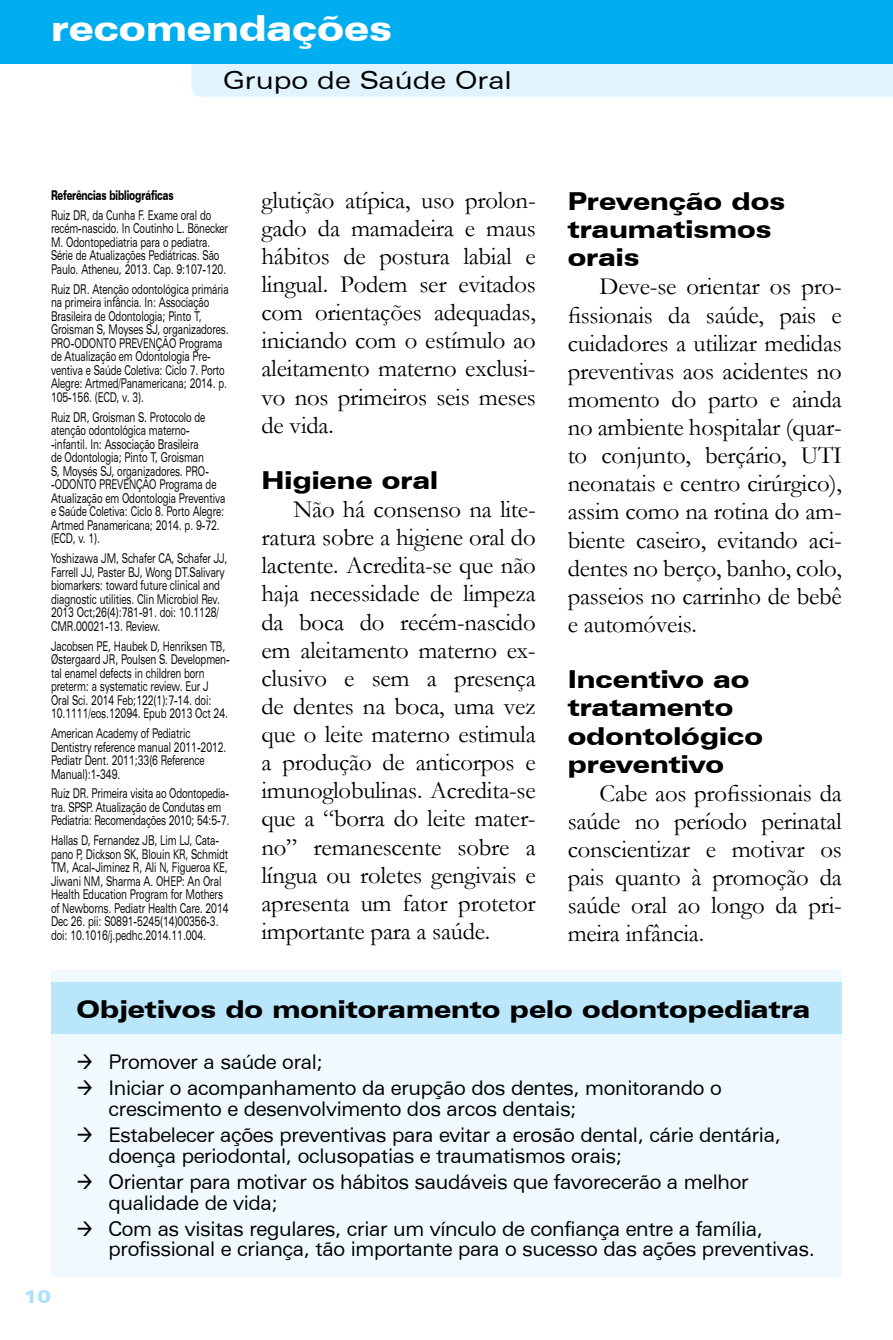
<style>
.page{position:relative;width:893px;height:1340px;background:#fff}
.page>*{position:absolute;margin:0;border:0;box-sizing:border-box;transform-origin:0 0}
.t1{font:900 expanded 36px "Zurich BT";color:#fff}
.t2{font:24.75px/28.1px "Garamond";letter-spacing:-.01em;color:#000;text-align:justify}
.t3{font:900 expanded 24.75px/28.1px "Zurich BT";color:#000}
.t4{font:expanded 24.75px "Zurich BT";color:#000}
.t5{font:expanded 20.25px/26.6px "Zurich BT";letter-spacing:-.02em;color:#000;scale:.85 1}
.t6{font:900 expanded 18px "Zurich BT";color:#abe1fa}
.t7{font:expanded 13.5px/13.5px "Zurich BT";letter-spacing:-.01em;color:#000;scale:.6 1}
.t8{font:900 expanded 13.5px "Zurich BT";letter-spacing:-.01em;color:#000;scale:.6 1}
</style>
<div class="page">
<div style="left:191px;top:64px;width:702px;height:33px;background:#e1f4fd"></div>
<div style="left:0;top:0;width:893px;height:64px;background:#00aeef"></div>
<div style="left:51px;top:969px;width:791px;height:307px;background:#eff9fe"></div>
<div style="left:51px;top:982px;width:791px;height:51px;background:#b9e6fa"></div>
<h1 class="t1" style="left:51px;top:7px;width:342px">recomendações</h1>
<h2 class="t4" style="left:223px;top:66px;width:290px">Grupo de Saúde Oral</h2>
<p class="t8" style="left:51px;top:187px;width:206px">Referências bibliográficas</p>
<p class="t7" style="left:51px;top:208px;width:297px">Ruiz DR, da Cunha F. Exame oral do recém-nascido. In Coutinho L. Bönecker M. Odontopediatria para o pediatra.<br>Série de Atualizações Pediátricas. São Paulo. Atheneu, 2013. Cap. 9:107-120.</p>
<p class="t7" style="left:51px;top:282px;width:298px">Ruiz DR. Atenção odontológica primária na primeira infância. In: Associação Brasileira de Odontologia; Pinto T, Groisman S, Moyses SJ, organizadores.<br>PRO-ODONTO PREVENÇÃO Programa de Atualização em Odontologia Pre&shy;ventiva e Saúde Coletiva: Ciclo 7. Porto Alegre: Artmed/Panamericana; 2014. p.<br>105-156. (ECD, v. 3).</p>
<p class="t7" style="left:51px;top:410px;width:292px">Ruiz DR, Groisman S. Protocolo de atenção odontológica materno--infantil. In: Associação Brasileira<br>de Odontologia; Pinto T, Groisman<br>S, Moysés SJ, organizadores. PRO--ODONTO PREVENÇÃO Programa de Atualização em Odontologia Preventiva e Saúde Coletiva: Ciclo 8. Porto Alegre:<br>Artmed Panamericana; 2014. p. 9-72. (ECD, v. 1).</p>
<p class="t7" style="left:51px;top:551px;width:295px">Yoshizawa JM, Schafer CA, Schafer JJ, Farrell JJ, Paster BJ, Wong DT.Salivary biomarkers: toward future clinical and diagnostic utilities. Clin Microbiol Rev.<br>2013 Oct;26(4):781-91. doi: 10.1128/ CMR.00021-13. Review.</p>
<p class="t7" style="left:51px;top:639px;width:299px">Jacobsen PE, Haubek D, Henriksen TB, Østergaard JR, Poulsen S. Developmen&shy;tal enamel defects in children born preterm: a systematic review. Eur J Oral Sci. 2014 Feb;122(1):7-14. doi:<br>10.1111/eos.12094. Epub 2013 Oct 24.</p>
<p class="t7" style="left:51px;top:726px;width:294px">American Academy of Pediatric<br>Dentistry reference manual 2011-2012.<br>Pediatr Dent. 2011;33(6 Reference<br>Manual):1-349.</p>
<p class="t7" style="left:51px;top:787px;width:299px">Ruiz DR. Primeira visita ao Odontopedia&shy;tra. SPSP. Atualização de Condutas em<br>Pediatria: Recomendações 2010; 54:5-7.</p>
<p class="t7" style="left:51px;top:833px;width:298px">Hallas D, Fernandez JB, Lim LJ, Cata&shy;pano P, Dickson SK, Blouin KR, Schmidt TM, Acal-Jiminez R, Ali N, Figueroa KE, Jiwani NM, Sharma A. OHEP: An Oral Health Education Program for Mothers of Newborns. Pediatr Health Care. 2014<br>Dec 26. pii: S0891-5245(14)00356-3. doi: 10.1016/j.pedhc.2014.11.004.</p>
<h2 class="t2" style="left:261px;top:185px;width:276px">glutição atípica, uso prolon&shy;gado da mamadeira e maus hábitos de postura labial e lingual. Podem ser evitados com orientações adequadas, iniciando com o estímulo ao aleitamento materno exclusi&shy;vo nos primeiros seis meses de vida.</h2>
<h2 class="t3" style="left:261px;top:466px;width:178px">Higiene oral</h2>
<p class="t2" style="left:261px;top:494px;width:276px;text-indent:32px">Não há consenso na lite&shy;ratura sobre a higiene oral do lactente. Acredita-se que não haja necessidade de limpeza da boca do recém-nascido em aleitamento materno ex&shy;clusivo e sem a presença de dentes na boca, uma vez que o leite materno estimula a produção de anticorpos e imunoglobulinas. Acredita-se que a “borra do leite mater&shy;no” remanescente sobre a língua ou roletes gengivais e apresenta um fator protetor importante para a saúde.</p>
<h2 class="t3" style="left:568px;top:187px;width:219px">Prevenção dos traumatismos orais</h2>
<p class="t2" style="left:568px;top:272px;width:276px;text-indent:32px">Deve-se orientar os pro&shy;fissionais da saúde, pais e cuidadores a utilizar medidas preventivas aos acidentes no momento do parto e ainda no ambiente hospitalar (quar&shy;to conjunto, berçário, UTI neonatais e centro cirúrgico), assim como na rotina do am&shy;biente caseiro, evitando aci&shy;dentes no berço, banho, colo, passeios no carrinho de bebê e automóveis.</p>
<h2 class="t3" style="left:568px;top:665px;width:197px">Incentivo ao tratamento odontológico preventivo</h2>
<h2 class="t2" style="left:568px;top:778px;width:276px;text-indent:32px">Cabe aos profissionais da saúde no período perinatal conscientizar e motivar os pais quanto à promoção da saúde oral ao longo da pri&shy;meira infância.</h2>
<h3 class="t6" style="left:24px;top:1285px;width:29px">10</h3>
<h2 class="t3" style="left:77px;top:994px;width:735px">Objetivos do monitoramento pelo odontopediatra</h2>
<h3 class="t5" style="left:108px;top:1048px;width:723px">Promover a saúde oral;<br>Iniciar o acompanhamento da erupção dos dentes, monitorando o</h3>
<h3 class="t5" style="left:108px;top:1095px;width:793px">crescimento e desenvolvimento dos arcos dentais;<br>Estabelecer ações preventivas para evitar a erosão dental, cárie dentária,</h3>
<h3 class="t5" style="left:108px;top:1142px;width:755px">doença periodontal, oclusopatias e traumatismos orais;<br>Orientar para motivar os hábitos saudáveis que favorecerão a melhor</h3>
<h3 class="t5" style="left:108px;top:1189px;width:771px">qualidade de vida;<br>Com as visitas regulares, criar um vínculo de confiança entre a família,</h3>
<h3 class="t5" style="left:109px;top:1235px;width:832px">profissional e criança, tão importante para o sucesso das ações preventivas.</h3>
</div>
